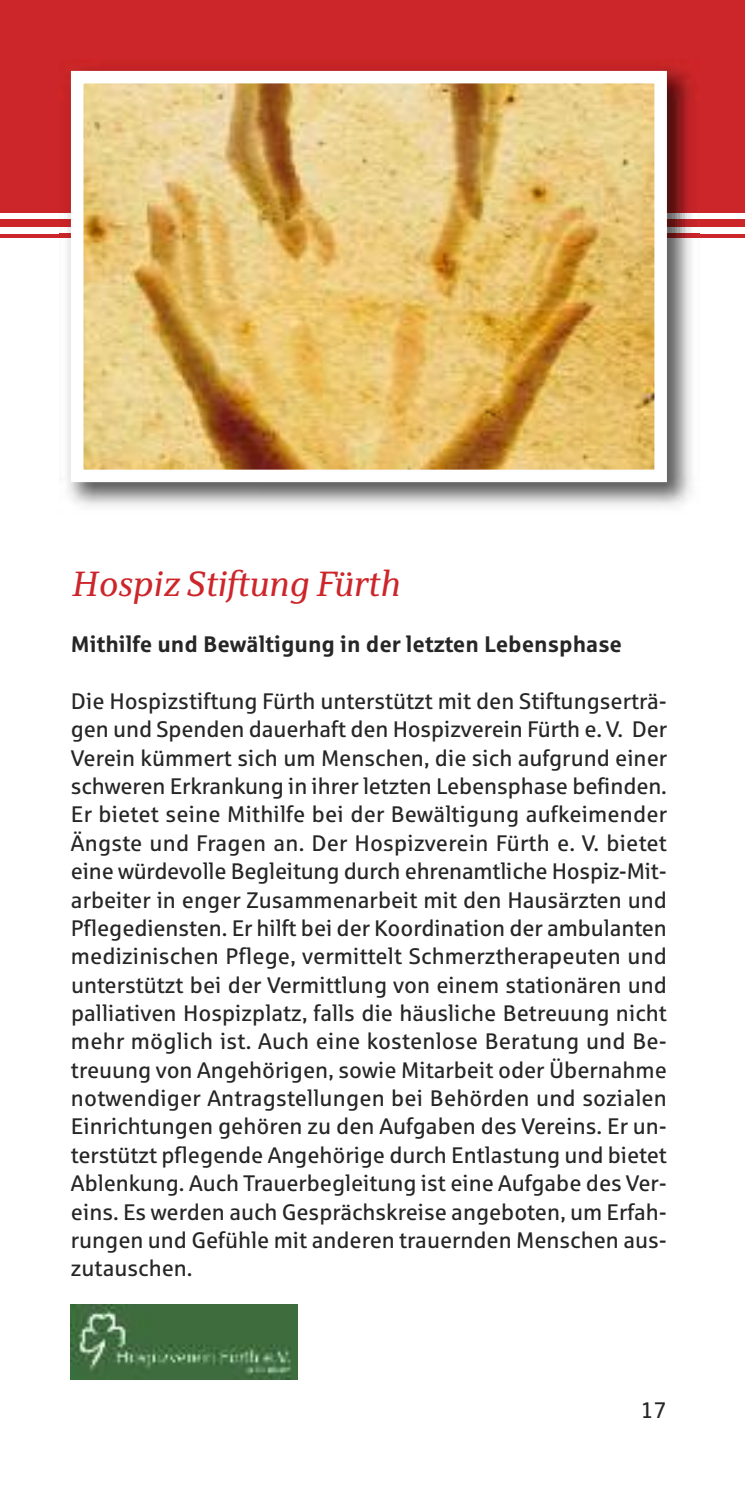
<style>
.page{position:relative;width:745px;height:1489px;background:#fff}
.page>*{position:absolute;margin:0;border:0;box-sizing:border-box;transform-origin:0 0}
.t1{font:italic 35px "Sparkasse Serif";color:#cc262b}
.t2{font:22.5px/28.2px "Sparkasse Rg";color:#272627;text-align:justify}
.t3{font:700 22.5px "Sparkasse Rg";color:#272627}
</style>
<div class="page">
<img style="left:71px;top:1304px;width:226px;height:74px">
<div style="left:0;top:0;width:744px;height:213px;background:#cc262b"></div>
<div style="left:0;top:220px;width:744px;height:7px;background:#cc262b"></div>
<hr style="left:0;top:234px;width:744px;height:3px;background:#cc262b">
<img style="left:59px;top:67px;width:640px;height:440px">
<img style="left:84px;top:84px;width:569px;height:385px">
<div style="left:71px;top:71px;width:595px;height:411px;border:12px solid #fff"></div>
<h1 class="t1" style="left:71px;top:572px;width:330px">Hospiz Stiftung Fürth</h1>
<p class="t3" style="left:71px;top:637px;width:552px">Mithilfe und Bewältigung in der letzten Lebensphase</p>
<p class="t2" style="left:71px;top:689px;width:597px">Die Hospizstiftung Fürth unterstützt mit den Stiftungserträ&shy;gen und Spenden dauerhaft den Hospizverein Fürth e. V. Der Verein kümmert sich um Menschen, die sich aufgrund einer schweren Erkrankung in ihrer letzten Lebensphase befinden.<br>Er bietet seine Mithilfe bei der Bewältigung aufkeimender Ängste und Fragen an. Der Hospizverein Fürth e. V. bietet eine würdevolle Begleitung durch ehrenamtliche Hospiz-Mit&shy;arbeiter in enger Zusammenarbeit mit den Hausärzten und Pflegediensten. Er hilft bei der Koordination der ambulanten medizinischen Pflege, vermittelt Schmerztherapeuten und unterstützt bei der Vermittlung von einem stationären und palliativen Hospizplatz, falls die häusliche Betreuung nicht mehr möglich ist. Auch eine kostenlose Beratung und Be&shy;treuung von Angehörigen, sowie Mitarbeit oder Übernahme notwendiger Antragstellungen bei Behörden und sozialen Einrichtungen gehören zu den Aufgaben des Vereins. Er un&shy;terstützt pflegende Angehörige durch Entlastung und bietet Ablenkung. Auch Trauerbegleitung ist eine Aufgabe des Ver&shy;eins. Es werden auch Gesprächskreise angeboten, um Erfah&shy;rungen und Gefühle mit anderen trauernden Menschen aus&shy;zutauschen.</p>
<p class="t2" style="left:640px;top:1398px;width:27px">17</p>
</div>
